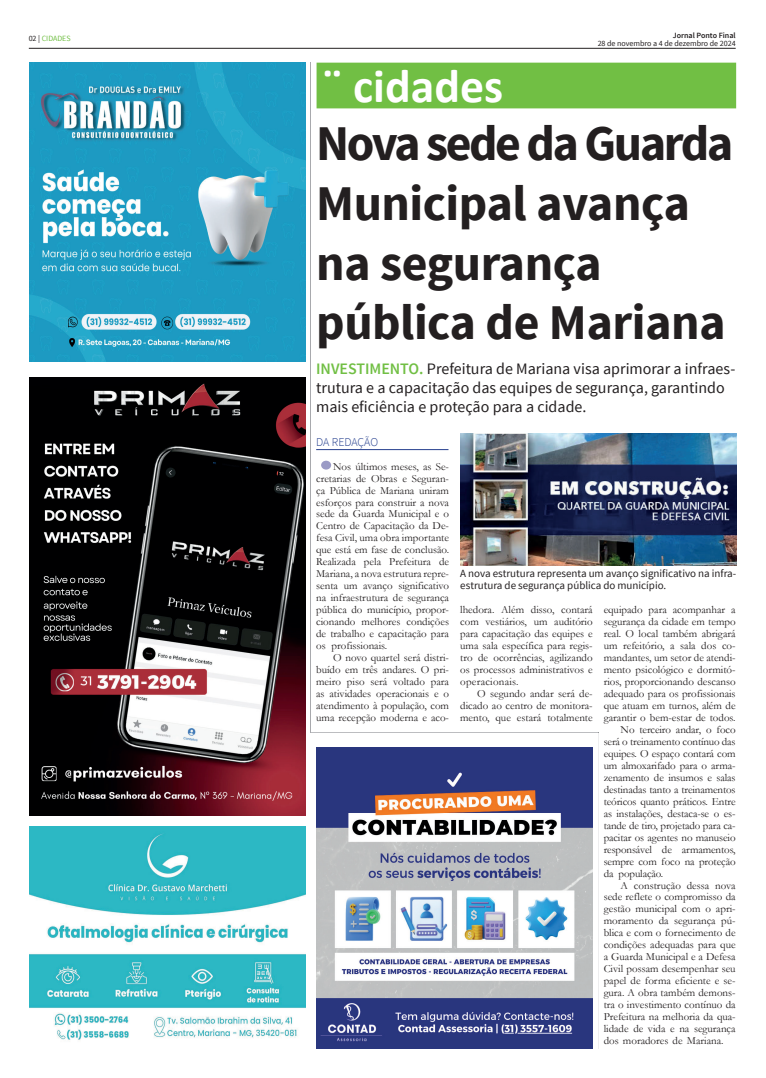
<style>
.page{position:relative;width:766px;height:1078px;background:#fff}
.page>*{position:absolute;margin:0;border:0;box-sizing:border-box;transform-origin:0 0}
.t1{font:700 49.8px/59.8px "Source Sans Pro";letter-spacing:-.01em;color:#231f20}
.t2{font:700 47.8px "Calibri";color:#fff}
.t3{font:15.9px/19.1px "Source Sans Pro";color:#231f20}
.t4{font:300 12px "Source Sans Pro";letter-spacing:-.01em;color:#253f8e}
.t5{font:11px/12px "Garamond";color:#231f20;text-align:justify}
.t6{font:11px/12px "Source Sans Pro";color:#231f20}
.t7{font:8px "Source Sans Pro";color:#231f20}
.t8{font:600 8px "Source Sans Pro";color:#231f20}
.t9{font:8px "Source Sans Pro";color:#71bf44}
.s1{color:#231f20}
.s2{font-weight:600;color:#71bf44}
</style>
<div class="page">
<hr style="left:29px;top:48px;width:706px;height:1px;background:#231f20">
<div style="left:317px;top:63px;width:418px;height:45px;background:#71bf44"></div>
<hr style="left:311px;top:63px;width:1px;height:669px;background:#a8a9ad">
<img style="left:29px;top:63px;width:276px;height:299px">
<img style="left:29px;top:826px;width:276px;height:214px">
<img style="left:29px;top:377px;width:276px;height:437px">
<img style="left:316px;top:747px;width:276px;height:301px">
<hr style="left:311px;top:732px;width:287px;height:1px;background:#bcbdc0">
<svg style="left:598px;top:732px;width:1px;height:316px"></svg>
<hr style="left:316px;top:449px;width:132px;height:1px;background:#253f8e">
<div style="left:321px;top:460px;width:10px;height:9px;background:#9b9bc6;border-radius:50%"></div>
<img style="left:460px;top:433px;width:276px;height:132px">
<p class="t9" style="left:29px;top:33px;width:43px"><span class="s1">02 |</span> CIDADES</p>
<h2 class="t2" style="left:322px;top:52px;width:182px">¨ cidades</h2>
<p class="t8" style="left:672px;top:30px;width:64px">Jornal Ponto Final</p>
<p class="t7" style="left:597px;top:38px;width:139px">28 de novembro a 4 de dezembro de 2024</p>
<h1 class="t1" style="left:316px;top:115px;width:418px">Nova sede da Guarda<br>Municipal avança na segurança pública de Mariana</h1>
<h3 class="t3" style="left:316px;top:359px;width:420px"><span class="s2">INVESTIMENTO.</span> Prefeitura de Mariana visa aprimorar a infraes&shy;trutura e a capacitação das equipes de segurança, garantindo mais eficiência e proteção para a cidade.</h3>
<p class="t4" style="left:316px;top:434px;width:63px">DA REDAÇÃO</p>
<p class="t5" style="left:316px;top:459px;width:134px;text-indent:17px">Nos últimos meses, as Se&shy;cretarias de Obras e Seguran&shy;ça Pública de Mariana uniram esforços para construir a nova sede da Guarda Municipal e o Centro de Capacitação da De&shy;fesa Civil, uma obra importante que está em fase de conclusão.<br>Realizada pela Prefeitura de Mariana, a nova estrutura repre&shy;senta um avanço significativo na infraestrutura de segurança pública do município, propor&shy;cionando melhores condições de trabalho e capacitação para os profissionais.</p>
<p class="t5" style="left:316px;top:651px;width:134px;text-indent:17px">O novo quartel será distri&shy;buído em três andares. O pri&shy;meiro piso será voltado para as atividades operacionais e o atendimento à população, com uma recepção moderna e aco-</p>
<p class="t6" style="left:460px;top:567px;width:277px">A nova estrutura representa um avanço significativo na infra&shy;estrutura de segurança pública do município.</p>
<p class="t5" style="left:603px;top:603px;width:133px">equipado para acompanhar a</p>
<p class="t5" style="left:603px;top:615px;width:133px">segurança da cidade em tempo</p>
<p class="t5" style="left:603px;top:627px;width:133px">real. O local também abrigará</p>
<p class="t5" style="left:603px;top:639px;width:133px">um refeitório, a sala dos co-</p>
<p class="t5" style="left:603px;top:651px;width:133px">mandantes, um setor de atendi-</p>
<p class="t5" style="left:603px;top:663px;width:133px">mento psicológico e dormitó-</p>
<p class="t5" style="left:603px;top:675px;width:133px">rios, proporcionando descanso</p>
<p class="t5" style="left:603px;top:687px;width:133px">adequado para os profissionais</p>
<p class="t5" style="left:603px;top:699px;width:133px">que atuam em turnos, além de</p>
<p class="t5" style="left:603px;top:711px;width:133px">garantir o bem-estar de todos.</p>
<p class="t5" style="left:620px;top:723px;width:116px">No terceiro andar, o foco</p>
<p class="t5" style="left:603px;top:735px;width:133px">será o treinamento contínuo das</p>
<p class="t5" style="left:603px;top:747px;width:133px">equipes. O espaço contará com</p>
<p class="t5" style="left:603px;top:759px;width:133px">um almoxarifado para o arma-</p>
<p class="t5" style="left:603px;top:770px;width:133px">zenamento de insumos e salas</p>
<p class="t5" style="left:603px;top:782px;width:133px">destinadas tanto a treinamentos</p>
<p class="t5" style="left:603px;top:794px;width:133px">teóricos quanto práticos. Entre</p>
<p class="t5" style="left:603px;top:806px;width:133px">as instalações, destaca-se o es-</p>
<p class="t5" style="left:603px;top:818px;width:133px">tande de tiro, projetado para ca-</p>
<p class="t5" style="left:603px;top:830px;width:133px">pacitar os agentes no manuseio</p>
<p class="t5" style="left:603px;top:842px;width:133px">responsável de armamentos,</p>
<p class="t5" style="left:603px;top:854px;width:133px">sempre com foco na proteção</p>
<p class="t5" style="left:603px;top:866px;width:61px">da população.</p>
<p class="t5" style="left:620px;top:878px;width:116px">A construção dessa nova</p>
<p class="t5" style="left:603px;top:890px;width:133px">sede reflete o compromisso da</p>
<p class="t5" style="left:603px;top:902px;width:133px">gestão municipal com o apri-</p>
<p class="t5" style="left:603px;top:914px;width:133px">moramento da segurança pú-</p>
<p class="t5" style="left:603px;top:926px;width:133px">blica e com o fornecimento de</p>
<p class="t5" style="left:603px;top:938px;width:133px">condições adequadas para que</p>
<p class="t5" style="left:603px;top:950px;width:133px">a Guarda Municipal e a Defesa</p>
<p class="t5" style="left:603px;top:962px;width:133px">Civil possam desempenhar seu</p>
<p class="t5" style="left:603px;top:974px;width:133px">papel de forma eficiente e se-</p>
<p class="t5" style="left:603px;top:986px;width:133px">gura. A obra também demons-</p>
<p class="t5" style="left:603px;top:998px;width:133px">tra o investimento contínuo da</p>
<p class="t5" style="left:603px;top:1010px;width:133px">Prefeitura na melhoria da qua-</p>
<p class="t5" style="left:603px;top:1022px;width:133px">lidade de vida e na segurança</p>
<p class="t5" style="left:603px;top:1034px;width:121px">dos moradores de Mariana.</p>
<p class="t5" style="left:460px;top:603px;width:134px">lhedora. Além disso, contará com vestiários, um auditório para capacitação das equipes e uma sala específica para regis&shy;tro de ocorrências, agilizando os processos administrativos e operacionais.</p>
<p class="t5" style="left:460px;top:687px;width:134px;text-indent:17px">O segundo andar será de&shy;dicado ao centro de monitora&shy;mento, que estará totalmente</p>
</div>
